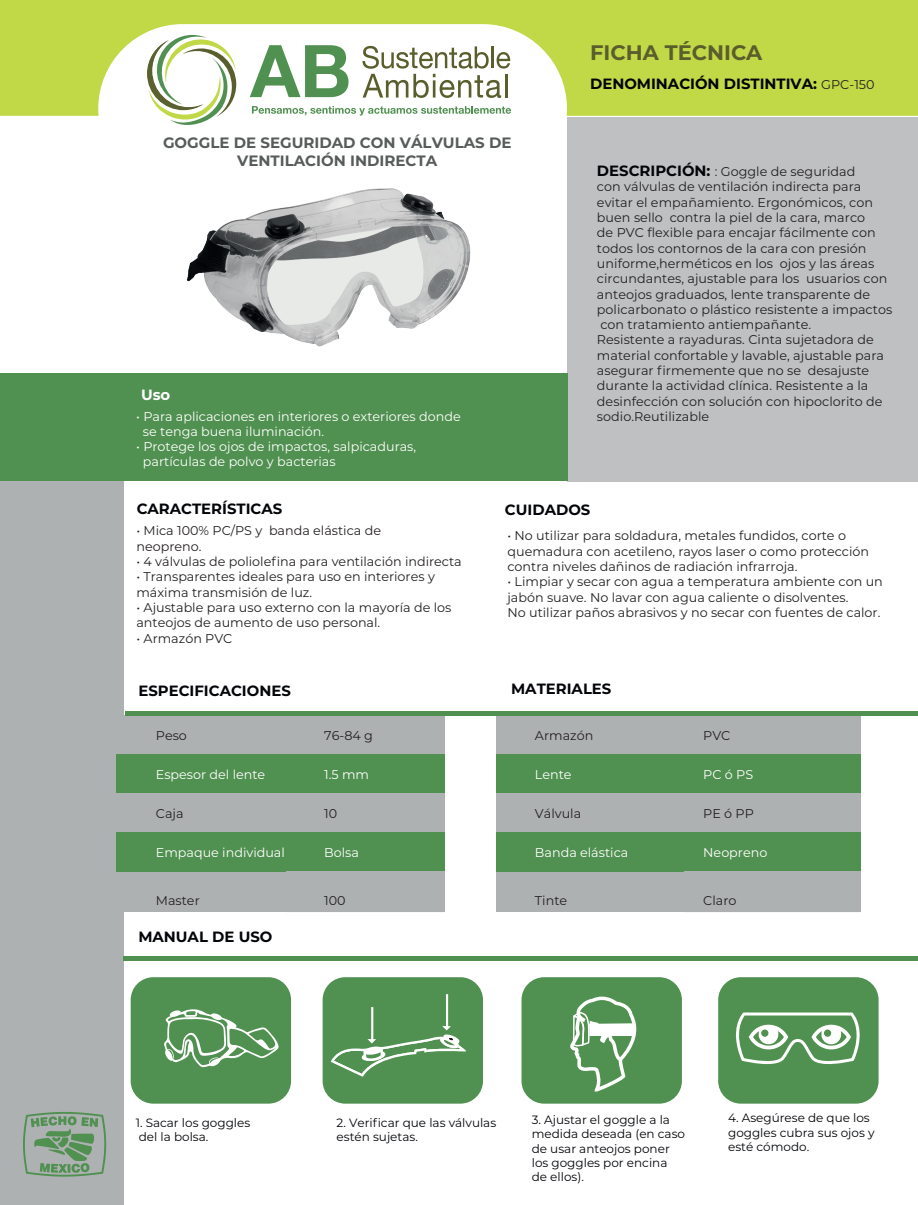
<style>
.page{position:relative;width:918px;height:1205px;background:#fff}
.page>*{position:absolute;margin:0;border:0;box-sizing:border-box;transform-origin:0 0}
.t1{font:700 21px "Montserrat";color:#5a5e2d}
.t2{font:700 15px/18px "Montserrat";color:#585b5b;text-align:center}
.t3{font:700 14.85px "Montserrat";color:#020408}
.t4{font:700 14.85px "Montserrat";color:#fff}
.t5{font:12.75px/15.3px "Montserrat";letter-spacing:.005em;color:#231f20}
.t6{font:12.75px/15.3px "Montserrat";color:#fff}
.t7{font:12px/14.4px "Montserrat";color:#020408}
.s1{font-weight:400;font-size:12.75px;color:#231f20}
.s2{font-weight:700;font-size:14.85px;color:#020408}
</style>
<div class="page">
<div style="left:568px;top:117px;width:350px;height:364px;background:#bec0c1"></div>
<svg style="left:0;top:0;width:918px;height:116px;fill:#c1d847"></svg>
<div style="left:0;top:430px;width:123px;height:774px;background:#aeb1b2"></div>
<div style="left:0;top:373px;width:568px;height:108px;background:#509050"></div>
<div style="left:117px;top:715px;width:169px;height:39px;background:#aeb1b2"></div>
<div style="left:286px;top:715px;width:159px;height:39px;background:#aeb1b2"></div>
<div style="left:117px;top:754px;width:169px;height:39px;background:#509050"></div>
<div style="left:286px;top:754px;width:159px;height:39px;background:#509050"></div>
<div style="left:117px;top:793px;width:169px;height:39px;background:#aeb1b2"></div>
<div style="left:286px;top:793px;width:159px;height:39px;background:#aeb1b2"></div>
<div style="left:286px;top:832px;width:159px;height:39px;background:#509050"></div>
<div style="left:117px;top:871px;width:169px;height:40px;background:#aeb1b2"></div>
<hr style="left:287px;top:910px;width:157px;height:2px;background:#dcdedd">
<div style="left:117px;top:832px;width:169px;height:39px;background:#509050"></div>
<div style="left:286px;top:871px;width:159px;height:40px;background:#aeb1b2"></div>
<div style="left:496px;top:715px;width:188px;height:39px;background:#aeb1b2"></div>
<div style="left:684px;top:715px;width:177px;height:39px;background:#aeb1b2"></div>
<div style="left:496px;top:754px;width:188px;height:39px;background:#509050"></div>
<div style="left:684px;top:754px;width:177px;height:39px;background:#509050"></div>
<div style="left:496px;top:793px;width:188px;height:39px;background:#aeb1b2"></div>
<div style="left:684px;top:793px;width:177px;height:39px;background:#aeb1b2"></div>
<div style="left:684px;top:832px;width:177px;height:39px;background:#509050"></div>
<div style="left:496px;top:871px;width:188px;height:40px;background:#aeb1b2"></div>
<hr style="left:685px;top:910px;width:175px;height:2px;background:#dcdedd">
<div style="left:496px;top:832px;width:188px;height:39px;background:#509050"></div>
<div style="left:684px;top:871px;width:177px;height:40px;background:#aeb1b2"></div>
<hr style="left:125px;top:711px;width:793px;height:4px;background:#509050">
<hr style="left:123px;top:956px;width:795px;height:4px;background:#509050">
<div style="left:131px;top:977px;width:160px;height:126px;background:#509050;border-radius:23px"></div>
<div style="left:323px;top:977px;width:160px;height:126px;background:#509050;border-radius:23px"></div>
<div style="left:522px;top:977px;width:160px;height:126px;background:#509050;border-radius:23px"></div>
<div style="left:718px;top:977px;width:161px;height:126px;background:#509050;border-radius:23px"></div>
<svg style="left:331px;top:994px;width:152px;height:82px"></svg>
<svg style="left:164px;top:1009px;width:115px;height:58px"></svg>
<svg style="left:570px;top:996px;width:66px;height:95px"></svg>
<svg style="left:735px;top:1012px;width:125px;height:53px"></svg>
<img style="left:187px;top:188px;width:284px;height:159px">
<svg style="left:23px;top:1112px;width:83px;height:64px"></svg>
<svg style="left:147px;top:32px;width:90px;height:93px"></svg>
<svg style="left:250px;top:45px;width:99px;height:52px"></svg>
<svg style="left:362px;top:46px;width:148px;height:52px"></svg>
<hr style="left:505px;top:74px;width:2px;height:23px;background:#5a5e2d">
<svg style="left:252px;top:106px;width:259px;height:9px"></svg>
<h1 class="t1" style="left:590px;top:37px;width:174px">FICHA TÉCNICA</h1>
<p class="t3" style="left:590px;top:73px;width:286px">DENOMINACIÓN DISTINTIVA: <span class="s1">GPC-150</span></p>
<p class="t2" style="left:163px;top:133px;width:350px">GOGGLE DE SEGURIDAD CON VÁLVULAS DE<br>VENTILACIÓN INDIRECTA</p>
<p class="t5" style="left:597px;top:163px;width:297px"><span class="s2">DESCRIPCIÓN:</span> : Goggle de seguridad<br>con válvulas de ventilación indirecta para evitar el empañamiento. Ergonómicos, con buen sello contra la piel de la cara, marco<br>de PVC flexible para encajar fácilmente con todos los contornos de la cara con presión uniforme,herméticos en los ojos y las áreas circundantes, ajustable para los usuarios con anteojos graduados, lente transparente de policarbonato o plástico resistente a impactos con tratamiento antiempañante.<br>Resistente a rayaduras. Cinta sujetadora de material confortable y lavable, ajustable para asegurar firmemente que no se desajuste durante la actividad clínica. Resistente a la desinfección con solución con hipoclorito de sodio.Reutilizable</p>
<p class="t4" style="left:141px;top:383px;width:31px">Uso</p>
<p class="t6" style="left:143px;top:408px;width:319px;text-indent:-7px">• Para aplicaciones en interiores o exteriores donde se tenga buena iluminación.</p>
<p class="t6" style="left:143px;top:438px;width:275px;text-indent:-7px">• Protege los ojos de impactos, salpicaduras, partículas de polvo y bacterias</p>
<p class="t3" style="left:137px;top:498px;width:147px">CARACTERÍSTICAS</p>
<p class="t5" style="left:136px;top:523px;width:246px">• Mica 100% PC/PS y banda elástica de neopreno.</p>
<p class="t5" style="left:136px;top:553px;width:327px">• 4 válvulas de poliolefina para ventilación indirecta</p>
<p class="t5" style="left:136px;top:568px;width:300px">• Transparentes ideales para uso en interiores y máxima transmisión de luz.</p>
<p class="t5" style="left:136px;top:599px;width:316px">• Ajustable para uso externo con la mayoría de los anteojos de aumento de uso personal.</p>
<p class="t5" style="left:136px;top:629px;width:98px">• Armazón PVC</p>
<p class="t3" style="left:505px;top:499px;width:87px">CUIDADOS</p>
<p class="t5" style="left:507px;top:527px;width:363px">• No utilizar para soldadura, metales fundidos, corte o quemadura con acetileno, rayos laser o como protección contra niveles dañinos de radiación infrarroja.</p>
<p class="t5" style="left:507px;top:573px;width:377px">• Limpiar y secar con agua a temperatura ambiente con un jabón suave. No lavar con agua caliente o disolventes.<br>No utilizar paños abrasivos y no secar con fuentes de calor.</p>
<p class="t3" style="left:138px;top:679px;width:154px">ESPECIFICACIONES</p>
<p class="t5" style="left:156px;top:727px;width:33px">Peso</p>
<p class="t5" style="left:324px;top:727px;width:50px">76-84 g</p>
<p class="t6" style="left:156px;top:766px;width:111px">Espesor del lente</p>
<p class="t6" style="left:324px;top:766px;width:46px">1.5 mm</p>
<p class="t5" style="left:156px;top:805px;width:29px">Caja</p>
<p class="t5" style="left:324px;top:805px;width:15px">10</p>
<p class="t6" style="left:156px;top:844px;width:131px">Empaque individual</p>
<p class="t6" style="left:324px;top:844px;width:36px">Bolsa</p>
<p class="t5" style="left:156px;top:892px;width:45px">Master</p>
<p class="t5" style="left:324px;top:892px;width:23px">100</p>
<p class="t3" style="left:138px;top:925px;width:136px">MANUAL DE USO</p>
<p class="t3" style="left:511px;top:678px;width:102px">MATERIALES</p>
<p class="t5" style="left:535px;top:727px;width:60px">Armazón</p>
<p class="t5" style="left:703px;top:727px;width:29px">PVC</p>
<p class="t6" style="left:535px;top:766px;width:38px">Lente</p>
<p class="t6" style="left:703px;top:766px;width:51px">PC ó PS</p>
<p class="t5" style="left:535px;top:805px;width:48px">Válvula</p>
<p class="t5" style="left:703px;top:805px;width:52px">PE ó PP</p>
<p class="t6" style="left:535px;top:844px;width:95px">Banda elástica</p>
<p class="t6" style="left:703px;top:844px;width:66px">Neopreno</p>
<p class="t5" style="left:535px;top:892px;width:34px">Tinte</p>
<p class="t5" style="left:703px;top:892px;width:35px">Claro</p>
<p class="t7" style="left:136px;top:1114px;width:116px">1. Sacar los goggles del la bolsa.</p>
<p class="t7" style="left:337px;top:1114px;width:161px">2. Verificar que las válvulas estén sujetas.</p>
<p class="t7" style="left:532px;top:1111px;width:155px">3. Ajustar el goggle a la medida deseada (en caso de usar anteojos poner los goggles por encina de ellos).</p>
<p class="t7" style="left:728px;top:1110px;width:148px">4. Asegúrese de que los goggles cubra sus ojos y esté cómodo.</p>
</div>
